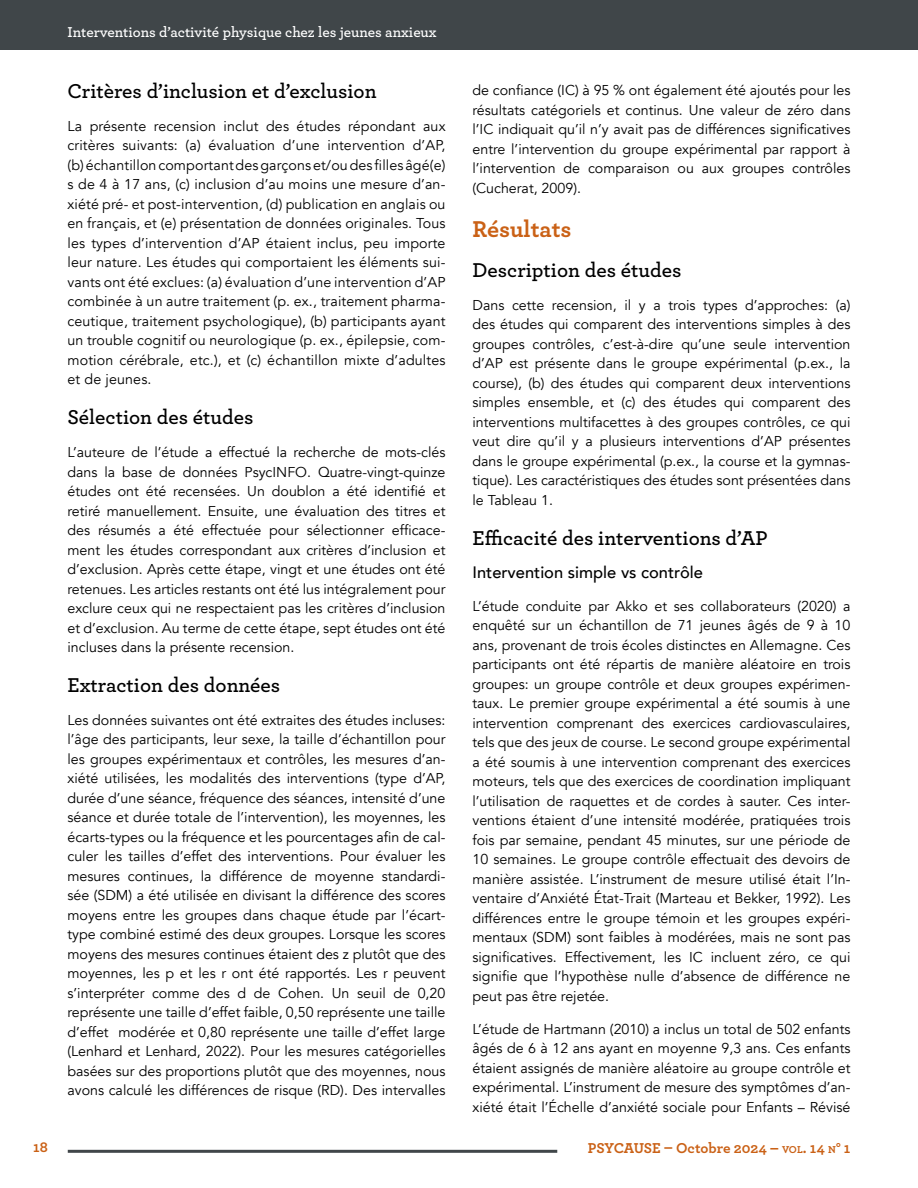
<style>
.page{position:relative;width:918px;height:1188px;background:#fff}
.page>*{position:absolute;margin:0;border:0;box-sizing:border-box;transform-origin:0 0}
.titre_2_article{font:700 24px "Archer";color:#ca6116}
.titre_3_-article{font:600 21px "Archer";color:#000}
.titre_4{font:500 16.5px "Avenir";color:#000}
.Entête{font:600 15px "Archer";color:#fff}
.t1{font:700 15px "Archer";color:#ca6116}
.texte{font:14.25px/19.5px "Avenir";color:#000;text-align:justify}
.s1{font-size:10.5px}
.s2{font-style:inherit}
</style>
<div class="page">
<hr style="left:68px;top:1150px;width:489px;height:3px;background:#404649">
<div style="left:0;top:0;width:918px;height:50px;background:#404649"></div>
<p class="Entête" style="left:68px;top:21px;width:371px">Interventions d’activité physique chez les jeunes anxieux</p>
<p class="titre_3_-article" style="left:68px;top:75px;width:311px">Critères d’inclusion et d’exclusion</p>
<p class="texte" style="left:68px;top:116px;width:380px">La présente recension inclut des études répondant aux critères suivants: (a) évaluation d’une intervention d’AP, (b) échantillon comportant des garçons et/ou des filles âgé(e) s de 4 à 17 ans, (c) inclusion d’au moins une mesure d’an&shy;xiété pré- et post-intervention, (d) publication en anglais ou en français, et (e) présentation de données originales. Tous les types d’intervention d’AP étaient inclus, peu importe leur nature. Les études qui comportaient les éléments sui&shy;vants ont été exclues: (a) évaluation d’une intervention d’AP combinée à un autre traitement (p. ex., traitement pharma&shy;ceutique, traitement psychologique), (b) participants ayant un trouble cognitif ou neurologique (p. ex., épilepsie, com&shy;motion cérébrale, etc.), et (c) échantillon mixte d’adultes et de jeunes.</p>
<p class="titre_3_-article" style="left:68px;top:401px;width:188px">Sélection des études</p>
<p class="texte" style="left:68px;top:443px;width:380px">L’auteure de l’étude a effectué la recherche de mots-clés dans la base de données PsycINFO. Quatre-vingt-quinze études ont été recensées. Un doublon a été identifié et retiré manuellement. Ensuite, une évaluation des titres et des résumés a été effectuée pour sélectionner efficace&shy;ment les études correspondant aux critères d’inclusion et d’exclusion. Après cette étape, vingt et une études ont été retenues. Les articles restants ont été lus intégralement pour exclure ceux qui ne respectaient pas les critères d’inclusion et d’exclusion. Au terme de cette étape, sept études ont été incluses dans la présente recension.</p>
<p class="titre_3_-article" style="left:68px;top:669px;width:214px">Extraction des données</p>
<p class="texte" style="left:68px;top:710px;width:380px">Les données suivantes ont été extraites des études incluses: l’âge des participants, leur sexe, la taille d’échantillon pour les groupes expérimentaux et contrôles, les mesures d’an&shy;xiété utilisées, les modalités des interventions (type d’AP, durée d’une séance, fréquence des séances, intensité d’une séance et durée totale de l’intervention), les moyennes, les écarts-types ou la fréquence et les pourcentages afin de cal&shy;culer les tailles d’effet des interventions. Pour évaluer les mesures continues, la différence de moyenne standardi&shy;sée (SDM) a été utilisée en divisant la différence des scores moyens entre les groupes dans chaque étude par l’écart&shy;type combiné estimé des deux groupes. Lorsque les scores moyens des mesures continues étaient des z plutôt que des moyennes, les p et les r ont été rapportés. Les r peuvent s’interpréter comme des d de Cohen. Un seuil de 0,20 représente une taille d’effet faible, 0,50 représente une taille d’effet modérée et 0,80 représente une taille d’effet large (Lenhard et Lenhard, 2022). Pour les mesures catégorielles basées sur des proportions plutôt que des moyennes, nous avons calculé les différences de risque (RD). Des intervalles</p>
<p class="texte" style="left:472px;top:81px;width:380px">de confiance (IC) à 95 % ont également été ajoutés pour les résultats catégoriels et continus. Une valeur de zéro dans l’IC indiquait qu’il n’y avait pas de différences significatives entre l’intervention du groupe expérimental par rapport à l’intervention de comparaison ou aux groupes contrôles (Cucherat, 2009).</p>
<p class="titre_2_article" style="left:472px;top:210px;width:101px">Résultats</p>
<p class="titre_3_-article" style="left:472px;top:254px;width:210px">Description des études</p>
<p class="texte" style="left:472px;top:295px;width:380px">Dans cette recension, il y a trois types d’approches: (a) des études qui comparent des interventions simples à des groupes contrôles, c’est-à-dire qu’une seule intervention d’AP est présente dans le groupe expérimental (p.ex., la course), (b) des études qui comparent deux interventions simples ensemble, et (c) des études qui comparent des interventions multifacettes à des groupes contrôles, ce qui veut dire qu’il y a plusieurs interventions d’AP présentes dans le groupe expérimental (p.ex., la course et la gymnas&shy;tique). Les caractéristiques des études sont présentées dans le Tableau 1.</p>
<p class="titre_3_-article" style="left:472px;top:522px;width:297px">Efficacité des interventions d’AP</p>
<p class="titre_4" style="left:472px;top:557px;width:232px">Intervention simple vs contrôle</p>
<p class="texte" style="left:472px;top:596px;width:380px">L’étude conduite par Akko et ses collaborateurs (2020) a enquêté sur un échantillon de 71 jeunes âgés de 9 à 10 ans, provenant de trois écoles distinctes en Allemagne. Ces participants ont été répartis de manière aléatoire en trois groupes: un groupe contrôle et deux groupes expérimen&shy;taux. Le premier groupe expérimental a été soumis à une intervention comprenant des exercices cardiovasculaires, tels que des jeux de course. Le second groupe expérimental a été soumis à une intervention comprenant des exercices moteurs, tels que des exercices de coordination impliquant l’utilisation de raquettes et de cordes à sauter. Ces inter&shy;ventions étaient d’une intensité modérée, pratiquées trois fois par semaine, pendant 45 minutes, sur une période de 10 semaines. Le groupe contrôle effectuait des devoirs de manière assistée. L’instrument de mesure utilisé était l’In&shy;ventaire d’Anxiété État-Trait (Marteau et Bekker, 1992). Les différences entre le groupe témoin et les groupes expéri&shy;mentaux (SDM) sont faibles à modérées, mais ne sont pas significatives. Effectivement, les IC incluent zéro, ce qui signifie que l’hypothèse nulle d’absence de différence ne peut pas être rejetée.</p>
<p class="texte" style="left:472px;top:1019px;width:380px">L’étude de Hartmann (2010) a inclus un total de 502 enfants âgés de 6 à 12 ans ayant en moyenne 9,3 ans. Ces enfants étaient assignés de manière aléatoire au groupe contrôle et expérimental. L’instrument de mesure des symptômes d’an&shy;xiété était l’Échelle d’anxiété sociale pour Enfants – Révisé</p>
<p class="t1" style="left:33px;top:1136px;width:16px">18</p>
<p class="t1" style="left:588px;top:1137px;width:264px">PSYCAUSE – Octobre 2024 – <span class="s1">VOL</span><span class="s2">. 14</span> <span class="s1">N</span><span class="s2">° 1</span></p>
</div>
